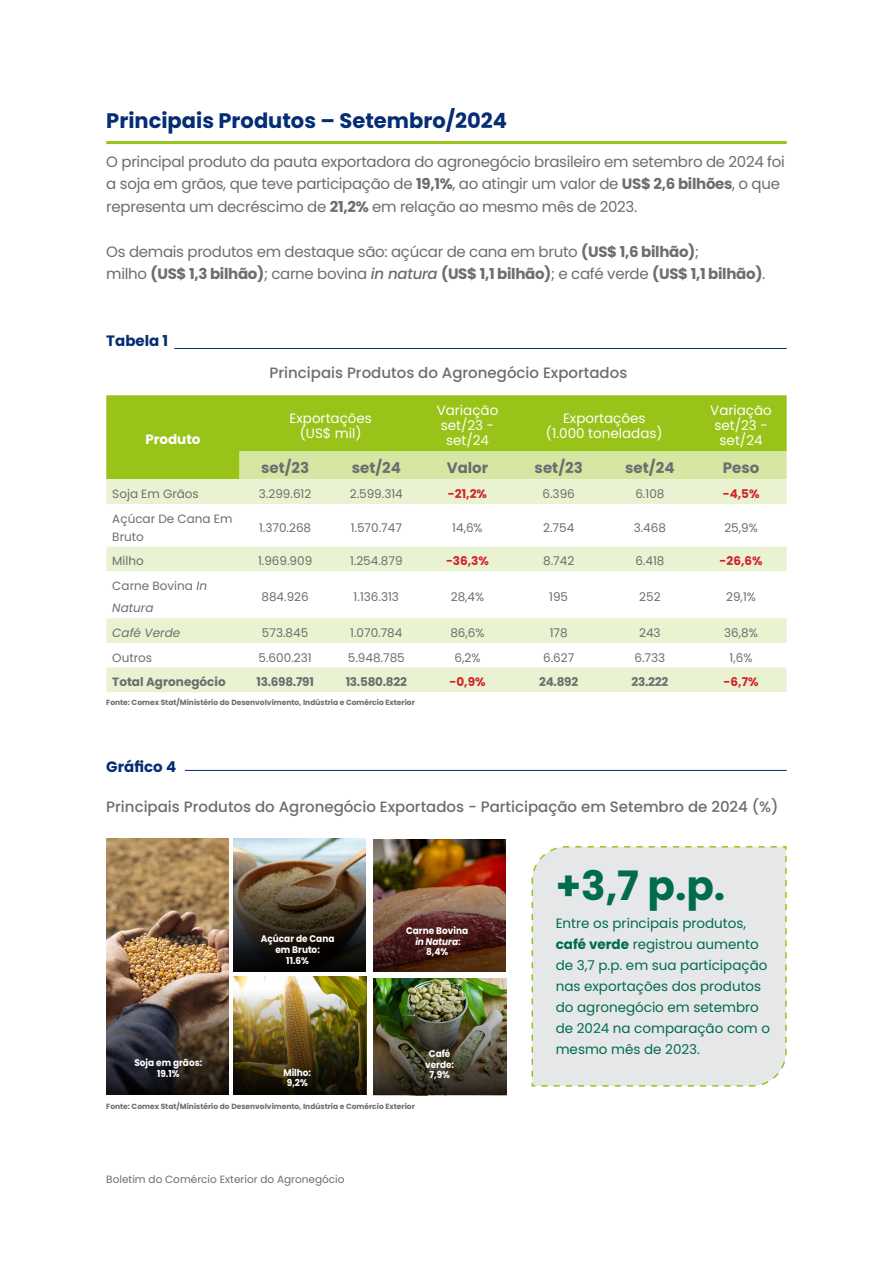
<style>
.page{position:relative;width:893px;height:1263px;background:#fff}
.page>*{position:absolute;margin:0;border:0;box-sizing:border-box;transform-origin:0 0}
.Titulo{font:700 40.5px "Poppins";color:#006c4b}
.Sub_Tituli{font:700 21px "Poppins";color:#062c73}
.hb___text___p{font:15px/22.5px "Poppins";letter-spacing:-.02em;color:#6c6d70}
.texto{font:500 15px "Poppins";color:#6c6d70}
.hb___text___p-2{font:700 15px "Poppins";letter-spacing:-.02em;color:#6c6d70}
.texto-2{font:700 15px "Poppins";color:#6c6d70}
.texto-3{font:700 15px "Poppins";color:#062c73}
.texto-4{font:13.5px/21px "Poppins";color:#006c4b}
.texto-5{font:13.5px/15px "Poppins";color:#fff;text-align:center}
.texto_titulo_tab{font:700 13.5px "Poppins";color:#fff}
.texto_tabela{font:12px/18px "Poppins";color:#6c6d70}
.texto_tabela-2{font:700 12px "Poppins";color:#d1232a}
.texto-6{font:700 12px "Poppins";letter-spacing:-.02em;color:#6c6d70}
.texto-7{font:700 12px "Poppins";color:#6c6d70}
.texto_tabela-3{font:italic 12px "Poppins";color:#6c6d70}
.t1{font:10.5px "Poppins";color:#6c6d70}
._02_Legenda_Figuras{font:700 9.6px/10.6px "Poppins";color:#fff;text-align:center;scale:.93 1}
.texto-8{font:700 7.5px "Poppins";color:#6c6d70}
.Paragraph_Style_1{font:700 7.5px "Poppins";color:#6c6d70}
.s1{font-weight:700}
.s2{font-weight:400}
.s3{font-weight:500;font-style:italic}
.s4{font-style:italic}
</style>
<div class="page">
<img style="left:234px;top:977px;width:132px;height:12px">
<img style="left:374px;top:978px;width:132px;height:117px">
<hr style="left:106px;top:141px;width:681px;height:3px;background:#98c318">
<hr style="left:174px;top:348px;width:613px;height:1px;background:#062c73">
<div style="left:106px;top:395px;width:681px;height:84px;background:#98c318"></div>
<div style="left:240px;top:451px;width:547px;height:28px;background:#d6e7a3"></div>
<svg style="left:106px;top:479px;width:681px;height:213px"></svg>
<img style="left:374px;top:991px;width:132px;height:103px">
<img style="left:234px;top:989px;width:132px;height:105px">
<img style="left:374px;top:839px;width:132px;height:132px">
<hr style="left:185px;top:770px;width:602px;height:1px;background:#062c73">
<div style="left:531px;top:846px;width:256px;height:241px;background:#e6e7e9"></div>
<img style="left:106px;top:838px;width:122px;height:141px">
<svg style="left:106px;top:979px;width:122px;height:115px;background:#473b36"></svg>
<img style="left:234px;top:838px;width:132px;height:14px">
<img style="left:234px;top:852px;width:132px;height:119px">
<p class="Sub_Tituli" style="left:106px;top:109px;width:402px">Principais Produtos – Setembro/2024</p>
<p class="hb___text___p" style="left:106px;top:151px;width:680px">O principal produto da pauta exportadora do agronegócio brasileiro em setembro de 2024 foi a soja em grãos, que teve participação de <span class="s1">19,1%</span>, ao atingir um valor de <span class="s1">US$ 2,6 bilhões</span>, o que representa um decréscimo de <span class="s1">21,2%</span> em relação ao mesmo mês de 2023.</p>
<p class="hb___text___p" style="left:106px;top:241px;width:594px">Os demais produtos em destaque são: açúcar de cana em bruto <span class="s1">(US$ 1,6 bilhão)</span>;</p>
<p class="hb___text___p-2" style="left:106px;top:265px;width:660px"><span class="s2">milho</span> (US$ 1,3 bilhão)<span class="s2">; carne bovina</span> <span class="s3">in natura</span> (US$ 1,1 bilhão)<span class="s2">; e café verde</span> (US$ 1,1 bilhão)<span class="s2">.</span></p>
<p class="texto-3" style="left:106px;top:332px;width:63px">Tabela 1</p>
<p class="texto_titulo_tab" style="left:145px;top:432px;width:57px">Produto</p>
<p class="texto" style="left:269px;top:364px;width:359px">Principais Produtos do Agronegócio Exportados</p>
<p class="texto-5" style="left:289px;top:411px;width:84px">Exportações</p>
<p class="texto-5" style="left:300px;top:426px;width:63px">(US$ mil)</p>
<p class="texto-5" style="left:437px;top:403px;width:63px">Variação</p>
<p class="texto-5" style="left:441px;top:418px;width:55px">set/23 - set/24</p>
<p class="texto-5" style="left:563px;top:411px;width:84px">Exportações</p>
<p class="texto-5" style="left:546px;top:426px;width:118px">(1.000 toneladas)</p>
<p class="texto-5" style="left:710px;top:403px;width:63px">Variação</p>
<p class="texto-5" style="left:714px;top:418px;width:55px">set/23 - set/24</p>
<p class="texto-2" style="left:261px;top:459px;width:50px">set/23</p>
<p class="texto-2" style="left:352px;top:459px;width:51px">set/24</p>
<p class="texto-2" style="left:447px;top:459px;width:43px">Valor</p>
<p class="texto-2" style="left:535px;top:459px;width:50px">set/23</p>
<p class="texto-2" style="left:625px;top:459px;width:51px">set/24</p>
<p class="texto-2" style="left:723px;top:459px;width:38px">Peso</p>
<p class="texto_tabela" style="left:112px;top:485px;width:88px">Soja Em Grãos</p>
<p class="texto_tabela" style="left:259px;top:485px;width:54px">3.299.612</p>
<p class="texto_tabela" style="left:350px;top:485px;width:55px">2.599.314</p>
<p class="texto_tabela-2" style="left:448px;top:487px;width:41px">-21,2%</p>
<p class="texto_tabela" style="left:542px;top:485px;width:34px">6.396</p>
<p class="texto_tabela" style="left:635px;top:485px;width:31px">6.108</p>
<p class="texto_tabela-2" style="left:723px;top:487px;width:38px">-4,5%</p>
<p class="texto_tabela" style="left:112px;top:509px;width:122px">Açúcar De Cana Em<br>Bruto</p>
<p class="texto_tabela" style="left:259px;top:518px;width:54px">1.370.268</p>
<p class="texto_tabela" style="left:351px;top:518px;width:53px">1.570.747</p>
<p class="texto_tabela" style="left:452px;top:518px;width:32px">14,6%</p>
<p class="texto_tabela" style="left:543px;top:518px;width:33px">2.754</p>
<p class="texto_tabela" style="left:634px;top:518px;width:34px">3.468</p>
<p class="texto_tabela" style="left:724px;top:518px;width:35px">25,9%</p>
<p class="texto_tabela" style="left:112px;top:552px;width:33px">Milho</p>
<p class="texto_tabela" style="left:258px;top:552px;width:56px">1.969.909</p>
<p class="texto_tabela" style="left:350px;top:552px;width:54px">1.254.879</p>
<p class="texto_tabela-2" style="left:446px;top:554px;width:45px">-36,3%</p>
<p class="texto_tabela" style="left:543px;top:552px;width:33px">8.742</p>
<p class="texto_tabela" style="left:635px;top:552px;width:31px">6.418</p>
<p class="texto_tabela-2" style="left:720px;top:554px;width:44px">-26,6%</p>
<p class="texto_tabela" style="left:112px;top:574px;width:96px;line-height:22.5px">Carne Bovina <span class="s4">In<br>Natura</span></p>
<p class="texto_tabela" style="left:261px;top:588px;width:49px">884.926</p>
<p class="texto_tabela" style="left:354px;top:588px;width:47px">1.136.313</p>
<p class="texto_tabela" style="left:451px;top:588px;width:35px">28,4%</p>
<p class="texto_tabela" style="left:549px;top:588px;width:20px">195</p>
<p class="texto_tabela" style="left:639px;top:588px;width:23px">252</p>
<p class="texto_tabela" style="left:726px;top:588px;width:31px">29,1%</p>
<p class="texto_tabela-3" style="left:112px;top:626px;width:69px">Café Verde</p>
<p class="texto_tabela" style="left:262px;top:624px;width:48px">573.845</p>
<p class="texto_tabela" style="left:350px;top:624px;width:54px">1.070.784</p>
<p class="texto_tabela" style="left:450px;top:624px;width:36px">86,6%</p>
<p class="texto_tabela" style="left:550px;top:624px;width:19px">178</p>
<p class="texto_tabela" style="left:639px;top:624px;width:23px">243</p>
<p class="texto_tabela" style="left:724px;top:624px;width:35px">36,8%</p>
<p class="texto_tabela" style="left:112px;top:648px;width:41px">Outros</p>
<p class="texto_tabela" style="left:259px;top:648px;width:55px">5.600.231</p>
<p class="texto_tabela" style="left:348px;top:648px;width:58px">5.948.785</p>
<p class="texto_tabela" style="left:454px;top:648px;width:28px">6,2%</p>
<p class="texto_tabela" style="left:543px;top:648px;width:33px">6.627</p>
<p class="texto_tabela" style="left:634px;top:648px;width:32px">6.733</p>
<p class="texto_tabela" style="left:730px;top:648px;width:24px">1,6%</p>
<p class="texto-7" style="left:112px;top:675px;width:115px">Total Agronegócio</p>
<p class="texto-6" style="left:256px;top:675px;width:59px">13.698.791</p>
<p class="texto-6" style="left:346px;top:675px;width:63px">13.580.822</p>
<p class="texto_tabela-2" style="left:449px;top:675px;width:38px">-0,9%</p>
<p class="texto-6" style="left:539px;top:675px;width:41px">24.892</p>
<p class="texto-6" style="left:631px;top:675px;width:38px">23.222</p>
<p class="texto_tabela-2" style="left:724px;top:675px;width:36px">-6,7%</p>
<p class="texto-8" style="left:106px;top:698px;width:310px">Fonte: Comex Stat/Ministério do Desenvolvimento, Indústria e Comércio Exterior</p>
<p class="texto-3" style="left:106px;top:758px;width:71px">Gráfico 4</p>
<p class="texto" style="left:106px;top:798px;width:674px">Principais Produtos do Agronegócio Exportados - Participação em Setembro de 2024 (%)</p>
<p class="_02_Legenda_Figuras" style="left:134px;top:1057px;width:74px">Soja em grãos:<br>19.1%</p>
<p class="_02_Legenda_Figuras" style="left:261px;top:933px;width:81px">Açúcar de Cana em Bruto:</p>
<p class="_02_Legenda_Figuras" style="left:286px;top:955px;width:26px">11.6%</p>
<p class="_02_Legenda_Figuras" style="left:283px;top:1067px;width:31px">Milho:<br>9,2%</p>
<p class="_02_Legenda_Figuras" style="left:406px;top:925px;width:68px">Carne Bovina <span class="s4">in Natura</span>:<br>8,4%</p>
<p class="_02_Legenda_Figuras" style="left:429px;top:1048px;width:25px">Café</p>
<p class="_02_Legenda_Figuras" style="left:425px;top:1059px;width:33px">verde:<br>7,9%</p>
<p class="Paragraph_Style_1" style="left:106px;top:1102px;width:310px">Fonte: Comex Stat/Ministério do Desenvolvimento, Indústria e Comércio Exterior</p>
<p class="t1" style="left:106px;top:1173px;width:240px">Boletim do Comércio Exterior do Agronegócio</p>
<p class="Titulo" style="left:556px;top:862px;width:171px">+3,7 p.p.</p>
<p class="texto-4" style="left:556px;top:913px;width:216px">Entre os principais produtos, <span class="s1">café verde</span> registrou aumento de 3,7 p.p. em sua participação nas exportações dos produtos do agronegócio em setembro de 2024 na comparação com o mesmo mês de 2023.</p>
</div>
